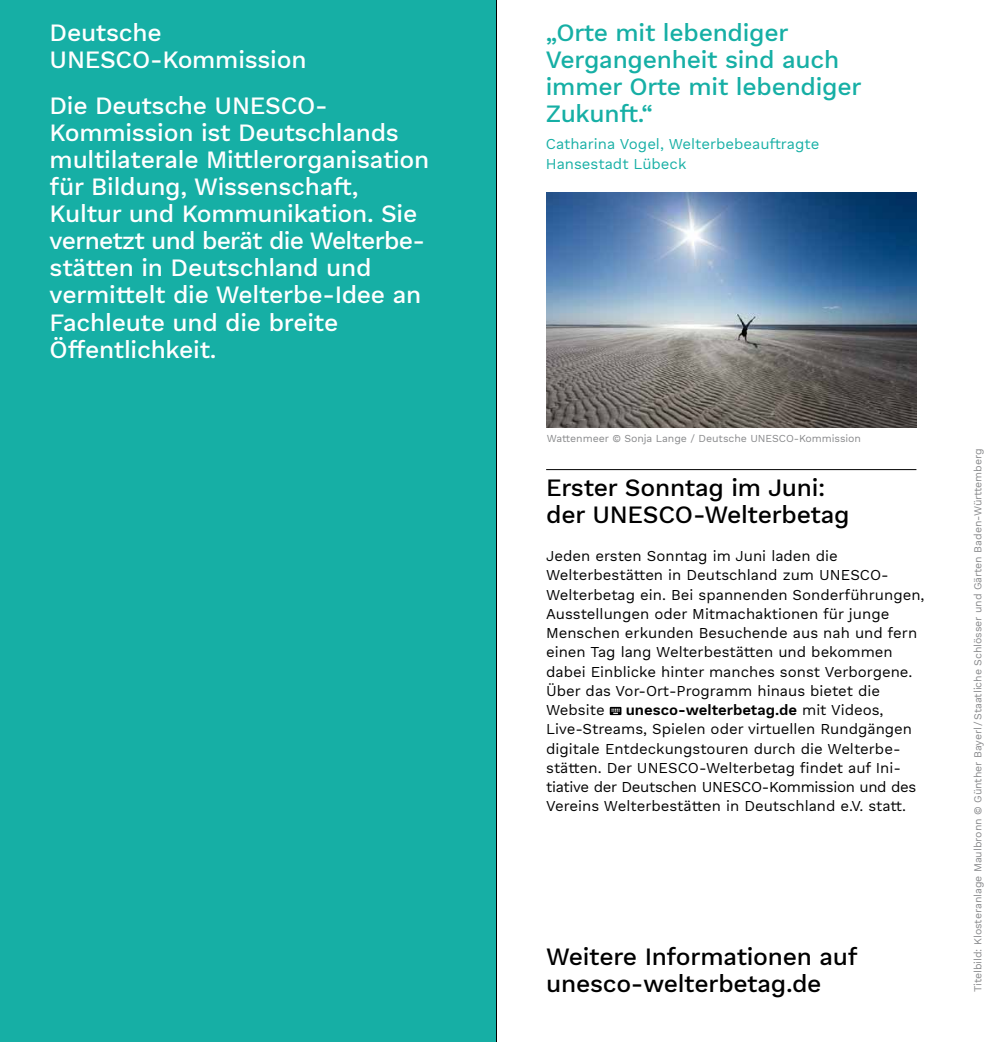
<style>
.page{position:relative;width:993px;height:1042px;background:#fff}
.page>*{position:absolute;margin:0;border:0;box-sizing:border-box;transform-origin:0 0}
.t1{font:500 24.5px/27.1px "Work Sans DUK";letter-spacing:-.01em;color:#fff}
.t2{font:500 24.5px/27.1px "Work Sans DUK";letter-spacing:-.01em;color:#000}
.t3{font:500 24.5px/27.1px "Work Sans DUK";letter-spacing:-.01em;color:#16afa5}
.t4{font:14.88px/19.2px "Work Sans DUK";color:#000}
.t5{font:14.88px/19.2px "Work Sans DUK";color:#16afa5}
.t6{font:10.5px "Work Sans DUK";letter-spacing:-.005em;color:#87888a}
.s1{font-weight:600}
</style>
<div class="page">
<hr style="left:546px;top:469px;width:370px;height:1px;background:#000">
<svg style="left:609px;top:707px;width:12px;height:8px"></svg>
<img style="left:546px;top:192px;width:370px;height:235px">
<div style="left:0;top:0;width:496px;height:1042px;background:#16afa5"></div>
<hr style="left:496px;top:0;width:1px;height:1042px;background:#000">
<h1 class="t1" style="left:50px;top:20px;width:258px">Deutsche<br>UNESCO-Kommission</h1>
<p class="t1" style="left:50px;top:93px;width:381px">Die Deutsche UNESCO-<br>Kommission ist Deutschlands multilaterale Mittlerorganisation für Bildung, Wissenschaft,<br>Kultur und Kommunikation. Sie vernetzt und berät die Welterbe&shy;stätten in Deutschland und vermittelt die Welterbe-Idee an<br>Fachleute und die breite<br>Öffentlichkeit.</p>
<h1 class="t3" style="left:545px;top:20px;width:317px">„Orte mit lebendiger<br>Vergangenheit sind auch immer Orte mit lebendiger<br>Zukunft.“</h1>
<p class="t5" style="left:545px;top:135px;width:275px">Catharina Vogel, Welterbebeauftragte<br>Hansestadt Lübeck</p>
<p class="t6" style="left:546px;top:432px;width:315px">Wattenmeer © Sonja Lange / Deutsche UNESCO-Kommission</p>
<h1 class="t2" style="left:546px;top:475px;width:305px">Erster Sonntag im Juni: der UNESCO-Welterbetag</h1>
<p class="t4" style="left:546px;top:547px;width:380px">Jeden ersten Sonntag im Juni laden die Welterbestätten in Deutschland zum UNESCO-Welterbetag ein. Bei spannenden Sonderführungen, Ausstellungen oder Mitmachaktionen für junge Menschen erkunden Besuchende aus nah und fern einen Tag lang Welterbestätten und bekommen dabei Einblicke hinter manches sonst Verborgene.<br>Über das Vor-Ort-Programm hinaus bietet die Website <span class="s1">unesco-welterbetag.de</span> mit Videos, Live-Streams, Spielen oder virtuellen Rundgängen digitale Entdeckungstouren durch die Welterbe&shy;stätten. Der UNESCO-Welterbetag findet auf Ini&shy;tiative der Deutschen UNESCO-Kommission und des Vereins Welterbestätten in Deutschland e.V. statt.</p>
<h1 class="t2" style="left:546px;top:944px;width:313px">Weitere Informationen auf unesco-welterbetag.de</h1>
<p class="t6" style="left:971px;top:992px;width:545px;rotate:-90deg">Titelbild: Klosteranlage Maulbronn © Günther Bayerl /Staatliche Schlösser und Gärten Baden-Württemberg</p>
</div>
